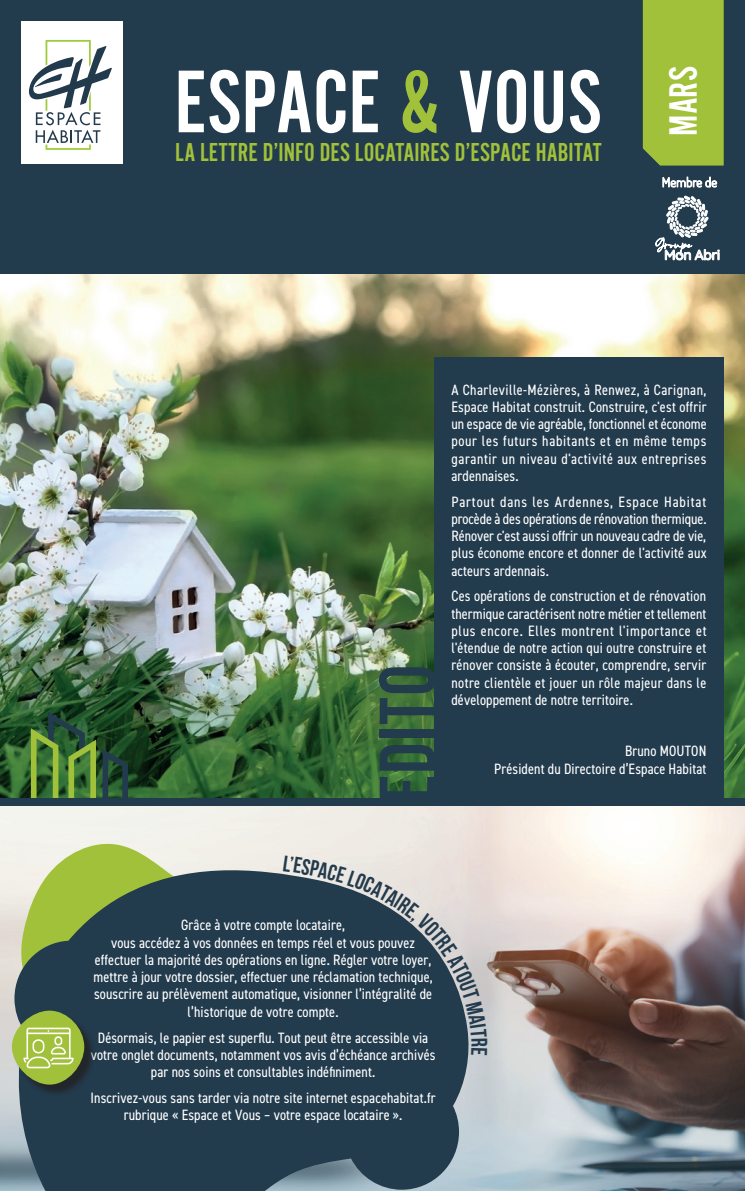
<style>
.page{position:relative;width:745px;height:1191px;background:#fff}
.page>*{position:absolute;margin:0;border:0;box-sizing:border-box;transform-origin:0 0}
.t1{font:92.4px "Alternate Got No 2 D";color:#fff}
.t2{font:82.65px "Alternate Got No 2 D";letter-spacing:.005em;color:#223b4d}
.t3{font:41.1px "Alternate Got No 2 D";color:#fff}
.t4{font:27px "Alternate Got No 2 D";color:#a2c13a}
.commun{font:condensed 15px/17.2px "DIN2014";letter-spacing:.01em;color:#fff;text-align:justify}
.s1{color:#a2c13a}
</style>
<div class="page">
<img style="left:0;top:805px;width:744px;height:386px">
<img style="left:0;top:274px;width:744px;height:524px">
<div style="left:0;top:0;width:744px;height:274px;background:#223b4d"></div>
<div style="left:642px;top:0;width:81px;height:166px;background:#a2c13a"></div>
<svg style="left:31px;top:712px;width:65px;height:86px;background:#497633"></svg>
<svg style="left:102px;top:749px;width:26px;height:49px"></svg>
<div style="left:0;top:798px;width:744px;height:7px;background:#223b4d"></div>
<div style="left:21px;top:21px;width:102px;height:143px;background:#fff"></div>
<svg style="left:29px;top:40px;width:83px;height:110px"></svg>
<div style="left:434px;top:358px;width:289px;height:441px;background:#223b4d"></div>
<svg style="left:19px;top:839px;width:315px;height:24px;background:#e4e7cb"></svg>
<svg style="left:14px;top:863px;width:456px;height:328px;background:#364f56"></svg>
<div style="left:14px;top:1012px;width:82px;height:84px;background:#231f20;opacity:.75"></div>
<div style="left:12px;top:1010px;width:72px;height:74px;background:#a2c13a;border-radius:50%"></div>
<svg style="left:662px;top:177px;width:54px;height:10px"></svg>
<svg style="left:655px;top:196px;width:64px;height:64px"></svg>
<svg style="left:23px;top:1027px;width:51px;height:41px"></svg>
<svg style="left:283px;top:855px;width:204px;height:200px;background:#65747e"></svg>
<p class="t1" style="left:174px;top:53px;width:429px">ESPACE <span class="s1">&amp;</span> VOUS</p>
<p class="t4" style="left:175px;top:138px;width:428px">LA LETTRE D’INFO DES LOCATAIRES D’ESPACE HABITAT</p>
<p class="t3" style="left:661px;top:136px;width:71px;rotate:-90deg">MARS</p>
<p class="t2" style="left:363px;top:803px;width:141px;rotate:-90deg">EDITO</p>
<p class="commun" style="left:451px;top:380px;width:256px">A Charleville-Mézières, à Renwez, à Carignan, Espace Habitat construit. Construire, c'est offrir un espace de vie agréable, fonctionnel et économe pour les futurs habitants et en même temps garantir un niveau d'activité aux entreprises ardennaises.</p>
<p class="commun" style="left:451px;top:492px;width:256px">Partout dans les Ardennes, Espace Habitat procède à des opérations de rénovation thermique.<br>Rénover c'est aussi offrir un nouveau cadre de vie, plus économe encore et donner de l'activité aux acteurs ardennais.</p>
<p class="commun" style="left:451px;top:587px;width:256px">Ces opérations de construction et de rénovation thermique caractérisent notre métier et tellement plus encore. Elles montrent l'importance et l'étendue de notre action qui outre construire et rénover consiste à écouter, comprendre, servir notre clientèle et jouer un rôle majeur dans le développement de notre territoire.</p>
<p class="commun" style="left:494px;top:742px;width:213px;text-align:right">Bruno MOUTON<br>Président du Directoire d’Espace Habitat</p>
<p class="commun" style="left:93px;top:916px;width:340px;text-align:center">Grâce à votre compte locataire,<br>vous accédez à vos données en temps réel et vous pouvez effectuer la majorité des opérations en ligne. Régler votre loyer, mettre à jour votre dossier, effectuer une réclamation technique, souscrire au prélèvement automatique, visionner l’intégralité de l’historique de votre compte.</p>
<p class="commun" style="left:91px;top:1028px;width:346px;text-align:center">Désormais, le papier est superflu. Tout peut être accessible via votre onglet documents, notamment vos avis d’échéance archivés par nos soins et consultables indéfiniment.</p>
<p class="commun" style="left:90px;top:1088px;width:346px;text-align:center">Inscrivez-vous sans tarder via notre site internet espacehabitat.fr rubrique « Espace et Vous – votre espace locataire ».</p>
</div>
